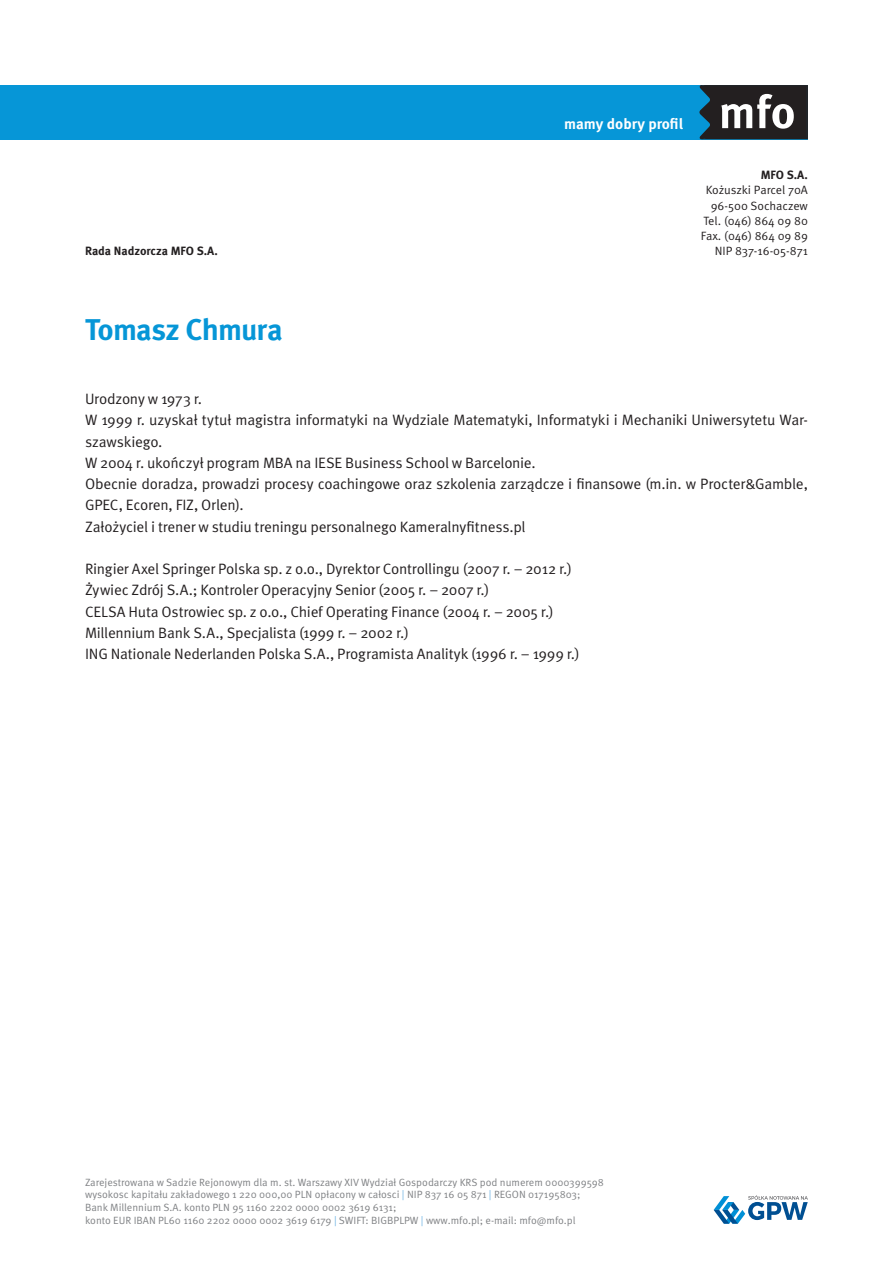
<style>
.page{position:relative;width:893px;height:1263px;background:#fff}
.page>*{position:absolute;margin:0;border:0;box-sizing:border-box;transform-origin:0 0}
.tyt_0{font:700 30px "Meta Pro";letter-spacing:-.03em;color:#0696d7}
.tekst{font:15px/21.3px "Meta Pro";letter-spacing:-.015em;color:#231f20}
.t1{font:700 15px "Meta Pro";color:#fff}
.t2{font:12px/15.1px "Meta Pro";letter-spacing:-.005em;color:#231f20;text-align:right}
.t3{font:700 12px "Meta Pro";color:#231f20}
.t4{font:10.5px/12.6px "Meta Pro";color:#808285}
.s1{color:#74b6e4}
</style>
<div class="page">
<div style="left:0;top:85px;width:808px;height:54px;background:#0696d7"></div>
<svg style="left:699px;top:85px;width:109px;height:54px;background:#484d51"></svg>
<svg style="left:714px;top:1195px;width:94px;height:29px"></svg>
<p class="t1" style="left:564px;top:114px;width:120px">mamy dobry profil</p>
<p class="t3" style="left:761px;top:167px;width:49px">MFO S.A.</p>
<p class="t2" style="left:701px;top:183px;width:109px">Kożuszki Parcel 70A<br>96-500 Sochaczew<br>Tel. (046) 864 09 80<br>Fax. (046) 864 09 89</p>
<p class="t3" style="left:85px;top:243px;width:134px">Rada Nadzorcza MFO S.A.</p>
<p class="t2" style="left:715px;top:244px;width:95px">NIP 837-16-05-871</p>
<p class="tyt_0" style="left:85px;top:311px;width:199px">Tomasz Chmura</p>
<p class="tekst" style="left:85px;top:389px;width:119px">Urodzony w 1973 r.</p>
<p class="tekst" style="left:85px;top:410px;width:724px">W 1999 r. uzyskał tytuł magistra informatyki na Wydziale Matematyki, Informatyki i Mechaniki Uniwersytetu War&shy;szawskiego.</p>
<p class="tekst" style="left:85px;top:452px;width:452px">W 2004 r. ukończył program MBA na IESE Business School w Barcelonie.</p>
<p class="tekst" style="left:85px;top:474px;width:724px">Obecnie doradza, prowadzi procesy coachingowe oraz szkolenia zarządcze i finansowe (m.in. w Procter&amp;Gamble,<br>GPEC, Ecoren, FIZ, Orlen).</p>
<p class="tekst" style="left:85px;top:516px;width:442px">Założyciel i trener w studiu treningu personalnego Kameralnyfitness.pl</p>
<p class="tekst" style="left:85px;top:559px;width:488px">Ringier Axel Springer Polska sp. z o.o., Dyrektor Controllingu (2007 r. – 2012 r.)</p>
<p class="tekst" style="left:85px;top:580px;width:406px">Żywiec Zdrój S.A.; Kontroler Operacyjny Senior (2005 r. – 2007 r.)</p>
<p class="tekst" style="left:85px;top:601px;width:470px">CELSA Huta Ostrowiec sp. z o.o., Chief Operating Finance (2004 r. – 2005 r.)</p>
<p class="tekst" style="left:85px;top:622px;width:325px">Millennium Bank S.A., Specjalista (1999 r. – 2002 r.)</p>
<p class="tekst" style="left:85px;top:644px;width:496px">ING Nationale Nederlanden Polska S.A., Programista Analityk (1996 r. – 1999 r.)</p>
<p class="t4" style="left:85px;top:1176px;width:520px">Zarejestrowana w Sadzie Rejonowym dla m. st. Warszawy XIV Wydział Gospodarczy KRS pod numerem 0000399598 wysokosc kapitału zakładowego 1 220 000,00 PLN opłacony w całosci <span class="s1">|</span> NIP 837 16 05 871 <span class="s1">|</span> REGON 017195803; Bank Millennium S.A. konto PLN 95 1160 2202 0000 0002 3619 6131;<br>konto EUR IBAN PL60 1160 2202 0000 0002 3619 6179 <span class="s1">|</span> SWIFT: BIGBPLPW <span class="s1">|</span> www.mfo.pl; e-mail: mfo@mfo.pl</p>
</div>
